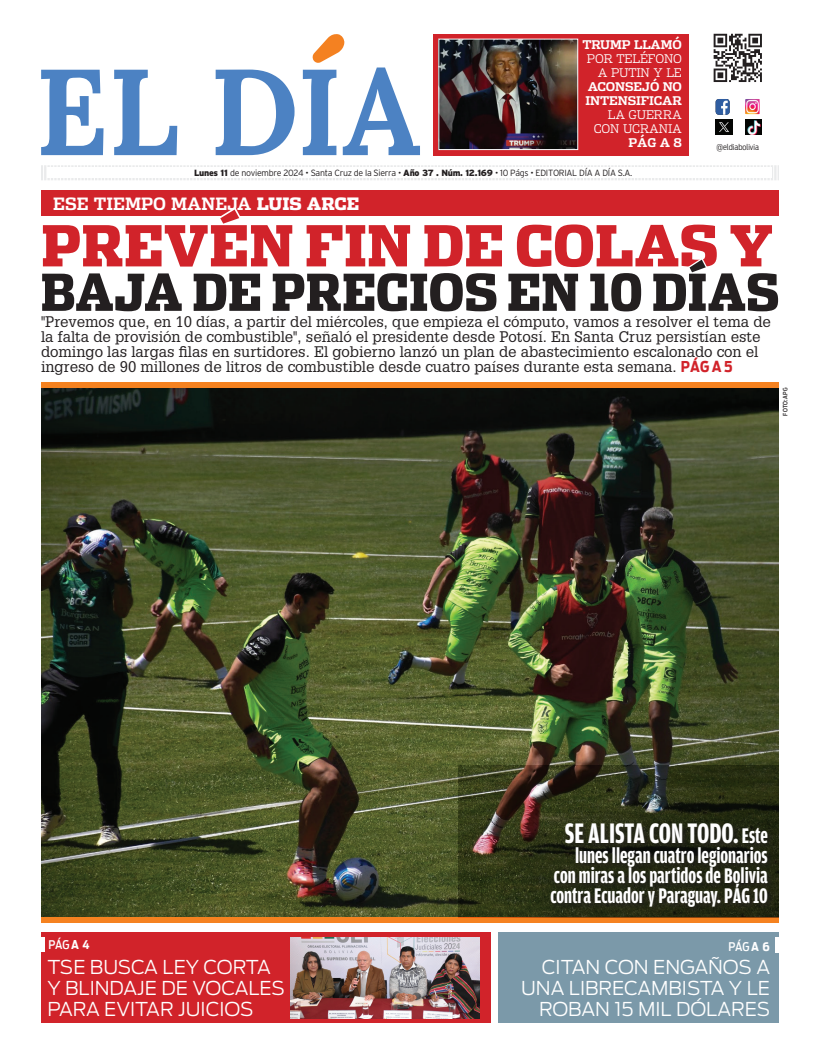
<style>
.page{position:relative;width:820px;height:1056px;background:#fff}
.page>*{position:absolute;margin:0;border:0;box-sizing:border-box;transform-origin:0 0}
.t1{font:900 56px "Dispatch Cond";color:#d1232a;scale:1.05 1}
.t2{font:900 50.5px "Dispatch Cond";color:#231f20}
.t3{font:700 30px "Amplitude Comp";letter-spacing:.04em;color:#fff;scale:.95 1}
.t4{font:700 22.5px/20px "Amplitude Comp";color:#fff;text-align:justify;scale:.95 1}
.t5{font:300 19px/21px "Antenna";color:#fff;text-align:right}
.t6{font:700 17px "Dispatch";color:#fff;scale:.95 1}
.t7{font:15px/15.1px "Glypha";color:#231f20}
.t8{font:300 12px "Dispatch";letter-spacing:-.01em;color:#fff}
.t9{font:700 12px "Dispatch";letter-spacing:-.01em;color:#fff}
.t10{font:500 12px "Antenna Cond";letter-spacing:-.02em;color:#fff}
.t11{font:300 9px "Interstate";letter-spacing:-.03em;color:#231f20}
.t12{font:300 8px "Antenna Cond";color:#231f20}
.t13{font:500 6px "Antenna Cond";letter-spacing:.015em;color:#231f20}
.s1{font-weight:900}
.s2{font-family:"Antenna Cond";font-weight:700;color:#d1232a}
.s3{font-weight:700}
.s4{font-size:22.5px}
</style>
<div class="page">
<div style="left:41px;top:190px;width:737px;height:26px;background:#d1232a"></div>
<img style="left:41px;top:387px;width:737px;height:530px">
<div style="left:41px;top:917px;width:737px;height:5px;background:#f58220"></div>
<div style="left:41px;top:382px;width:737px;height:5px;background:#f58220"></div>
<img style="left:458px;top:766px;width:320px;height:151px">
<div style="left:548px;top:821px;width:227px;height:94px;background:#231f20;opacity:.8"></div>
<div style="left:498px;top:932px;width:280px;height:91px;background:#7b99a9"></div>
<div style="left:774px;top:937px;width:8px;height:15px;background:#fff"></div>
<div style="left:41px;top:932px;width:449px;height:91px;background:#d1232a"></div>
<div style="left:37px;top:937px;width:8px;height:14px;background:#fff"></div>
<img style="left:291px;top:937px;width:188px;height:81px">
<svg style="left:41px;top:165px;width:736px;height:15px"></svg>
<div style="left:48px;top:168px;width:724px;height:10px;background:#fff"></div>
<svg style="left:713px;top:34px;width:48px;height:48px"></svg>
<div style="left:432px;top:34px;width:256px;height:121px;background:#d1232a"></div>
<img style="left:440px;top:41px;width:136px;height:107px">
<div style="left:438px;top:39px;width:140px;height:111px;border:1px solid #fff"></div>
<svg style="left:41px;top:70px;width:62px;height:85px"></svg>
<svg style="left:114px;top:70px;width:63px;height:85px"></svg>
<svg style="left:215px;top:70px;width:79px;height:85px"></svg>
<svg style="left:303px;top:34px;width:117px;height:121px"></svg>
<img style="left:745px;top:119px;width:16px;height:16px">
<img style="left:715px;top:120px;width:16px;height:15px">
<img style="left:745px;top:99px;width:14px;height:15px">
<img style="left:715px;top:99px;width:14px;height:16px">
<p class="t9" style="left:582px;top:36px;width:101px">TRUMP LLAMÓ</p>
<p class="t8" style="left:586px;top:50px;width:97px">POR TELÉFONO</p>
<p class="t8" style="left:597px;top:64px;width:86px">A PUTIN Y LE</p>
<p class="t9" style="left:587px;top:78px;width:96px">ACONSEJÓ NO</p>
<p class="t9" style="left:585px;top:92px;width:98px">INTENSIFICAR</p>
<p class="t8" style="left:607px;top:106px;width:76px">LA GUERRA</p>
<p class="t8" style="left:593px;top:120px;width:56px">CON UCRANIA</p>
<p class="t9" style="left:628px;top:134px;width:55px">PÁG A 8</p>
<p class="t11" style="left:194px;top:168px;width:439px"><span class="s1">Lunes 11</span> de noviembre 2024 • Santa Cruz de la Sierra • <span class="s1">Año 37 . Núm. 12.169</span> • 10 Págs • EDITORIAL DÍA A DÍA S.A.</p>
<p class="t12" style="left:716px;top:143px;width:44px">@eldiabolivia</p>
<p class="t6" style="left:53px;top:192px;width:324px">ESE TIEMPO MANEJA <span class="s1">LUIS ARCE</span></p>
<p class="t1" style="left:41px;top:210px;width:698px">PREVÉN FIN DE COLAS Y</p>
<p class="t2" style="left:41px;top:260px;width:740px">BAJA DE PRECIOS EN 10 DÍAS</p>
<p class="t7" style="left:41px;top:313px;width:731px">"Prevemos que, en 10 días, a partir del miércoles, que empieza el cómputo, vamos a resolver el tema de la falta de provisión de combustible", señaló el presidente desde Potosí. En Santa Cruz persistían este domingo las largas filas en surtidores. El gobierno lanzó un plan de abastecimiento escalonado con el ingreso de 90 millones de litros de combustible desde cuatro países durante esta semana. <span class="s2">PÁG A 5</span></p>
<p class="t13" style="left:781px;top:415px;width:29px;rotate:-90deg">FOTO: apg</p>
<p class="t10" style="left:48px;top:937px;width:42px">PÁG <span class="s3">A 4</span></p>
<p class="t5" style="left:47px;top:957px;width:239px;text-align:left">TSE BUSCA LEY CORTA<br>Y BLINDAJE DE VOCALES<br>PARA EVITAR JUICIOS</p>
<p class="t3" style="left:564px;top:817px;width:215px">Se alista con todo.<span class="s4">Este</span></p>
<p class="t4" style="left:550px;top:846px;width:230px;text-indent:25px">lunes llegan cuatro legionarios con miras a los partidos de Bolivia contra Ecuador y Paraguay. PÁG 10</p>
<p class="t10" style="left:728px;top:939px;width:43px">PÁG <span class="s3">A 6</span></p>
<p class="t5" style="left:521px;top:957px;width:250px">CITAN CON ENGAÑOS A<br>UNA LIBRECAMBISTA Y LE<br>ROBAN 15 MIL DÓLARES</p>
</div>
